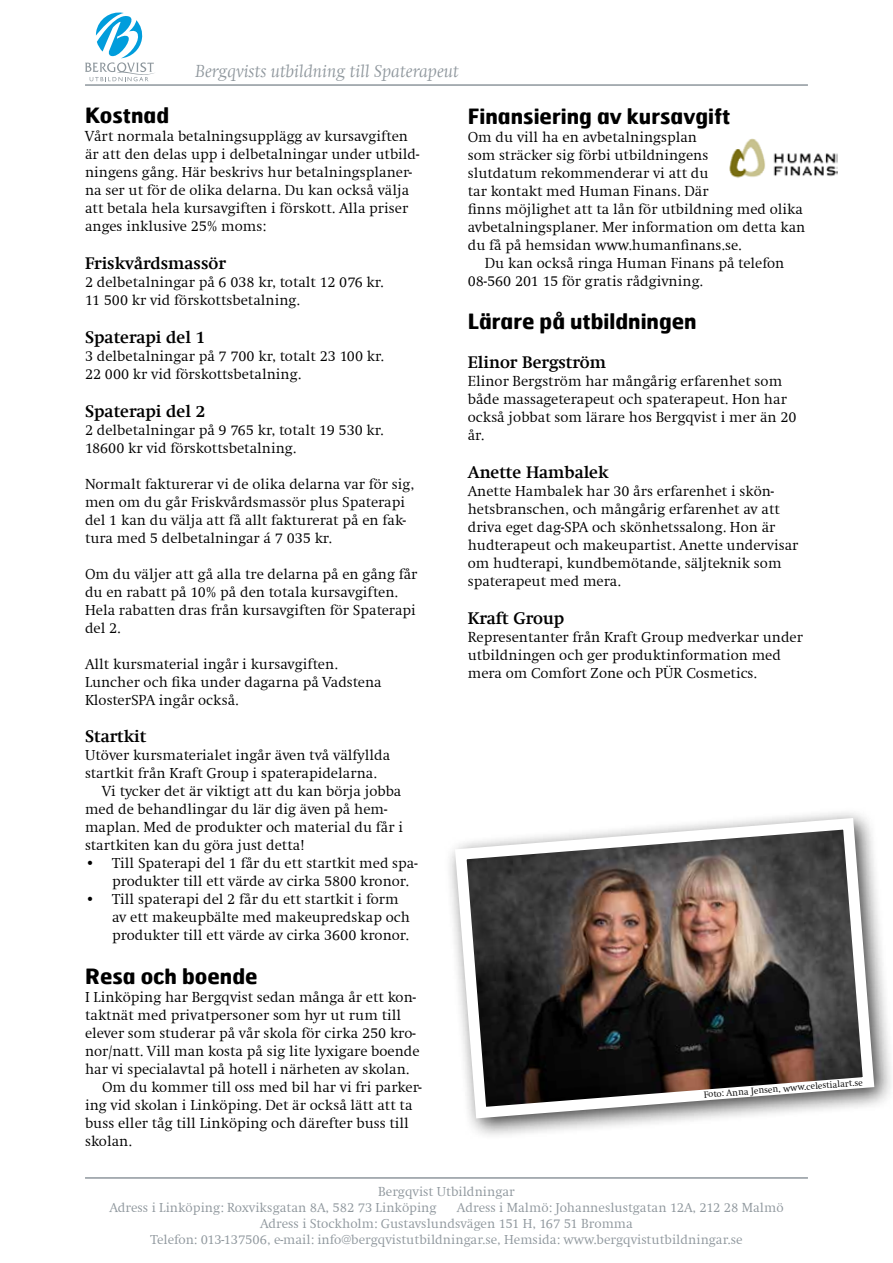
<style>
.page{position:relative;width:893px;height:1263px;background:#fff}
.page>*{position:absolute;margin:0;border:0;box-sizing:border-box;transform-origin:0 0}
.t1{font:700 21px "Hermes";color:#000}
.t2{font:italic 300 18px "Swift";color:#8f979d}
.t3{font:700 16.5px "Swift";color:#000}
.t4{font:300 15px/18px "Swift";color:#000}
.t5{font:300 13.5px/16.2px "Swift";color:#8f979d}
.t6{font:300 9.45px "Swift";color:#000}
</style>
<div class="page">
<hr style="left:85px;top:84px;width:723px;height:2px;background:#8f979d">
<hr style="left:85px;top:1177px;width:723px;height:2px;background:#8f979d">
<svg style="left:85px;top:13px;width:69px;height:68px"></svg>
<img style="left:729px;top:138px;width:109px;height:40px">
<div style="left:443px;top:806px;width:450px;height:335px;background:#000;opacity:.75"></div>
<svg style="left:449px;top:812px;width:431px;height:312px"></svg>
<p class="t2" style="left:196px;top:62px;width:265px">Bergqvists utbildning till Spaterapeut</p>
<h1 class="t1" style="left:85px;top:102px;width:86px">Kostnad</h1>
<p class="t4" style="left:85px;top:127px;width:336px">Vårt normala betalningsupplägg av kursavgiften är att den delas upp i delbetalningar under utbild&shy;ningens gång. Här beskrivs hur betalningsplaner&shy;na ser ut för de olika delarna. Du kan också välja att betala hela kursavgiften i förskott. Alla priser anges inklusive 25% moms:</p>
<p class="t3" style="left:85px;top:253px;width:142px">Friskvårdsmassör</p>
<p class="t4" style="left:85px;top:273px;width:300px">2 delbetalningar på 6 038 kr, totalt 12 076 kr.<br>11 500 kr vid förskottsbetalning.</p>
<p class="t3" style="left:85px;top:327px;width:122px">Spaterapi del 1</p>
<p class="t4" style="left:85px;top:347px;width:300px">3 delbetalningar på 7 700 kr, totalt 23 100 kr.<br>22 000 kr vid förskottsbetalning.</p>
<p class="t3" style="left:85px;top:401px;width:122px">Spaterapi del 2</p>
<p class="t4" style="left:85px;top:421px;width:300px">2 delbetalningar på 9 765 kr, totalt 19 530 kr.<br>18600 kr vid förskottsbetalning.</p>
<p class="t4" style="left:85px;top:475px;width:331px">Normalt fakturerar vi de olika delarna var för sig, men om du går Friskvårdsmassör plus Spaterapi del 1 kan du välja att få allt fakturerat på en fak&shy;tura med 5 delbetalningar á 7 035 kr.</p>
<p class="t4" style="left:85px;top:565px;width:334px">Om du väljer att gå alla tre delarna på en gång får du en rabatt på 10% på den totala kursavgiften.<br>Hela rabatten dras från kursavgiften för Spaterapi del 2.</p>
<p class="t4" style="left:85px;top:655px;width:298px">Allt kursmaterial ingår i kursavgiften.<br>Luncher och fika under dagarna på Vadstena<br>KlosterSPA ingår också.</p>
<p class="t3" style="left:85px;top:727px;width:63px">Startkit</p>
<p class="t4" style="left:85px;top:747px;width:307px">Utöver kursmaterialet ingår även två välfyllda</p>
<p class="t4" style="left:85px;top:765px;width:293px">startkit från Kraft Group i spaterapidelarna.</p>
<p class="t4" style="left:102px;top:783px;width:301px">Vi tycker det är viktigt att du kan börja jobba</p>
<p class="t4" style="left:85px;top:801px;width:304px">med de behandlingar du lär dig även på hem-</p>
<p class="t4" style="left:85px;top:819px;width:319px">maplan. Med de produkter och material du får i</p>
<p class="t4" style="left:85px;top:837px;width:220px">startkiten kan du göra just detta!</p>
<p class="t4" style="left:112px;top:855px;width:307px;text-indent:-27px">• Till Spaterapi del 1 får du ett startkit med spa&shy;produkter till ett värde av cirka 5800 kronor.</p>
<p class="t4" style="left:112px;top:891px;width:299px;text-indent:-27px">• Till spaterapi del 2 får du ett startkit i form av ett makeupbälte med makeupredskap och produkter till ett värde av cirka 3600 kronor.</p>
<h1 class="t1" style="left:85px;top:962px;width:174px">Resa och boende</h1>
<p class="t4" style="left:85px;top:988px;width:332px">I Linköping har Bergqvist sedan många år ett kon-</p>
<p class="t4" style="left:85px;top:1006px;width:318px">taktnät med privatpersoner som hyr ut rum till</p>
<p class="t4" style="left:85px;top:1024px;width:332px">elever som studerar på vår skola för cirka 250 kro-</p>
<p class="t4" style="left:85px;top:1042px;width:336px">nor/natt. Vill man kosta på sig lite lyxigare boende</p>
<p class="t4" style="left:85px;top:1060px;width:326px">har vi specialavtal på hotell i närheten av skolan.</p>
<p class="t4" style="left:102px;top:1078px;width:321px">Om du kommer till oss med bil har vi fri parker-</p>
<p class="t4" style="left:85px;top:1096px;width:329px">ing vid skolan i Linköping. Det är också lätt att ta</p>
<p class="t4" style="left:85px;top:1114px;width:325px">buss eller tåg till Linköping och därefter buss till</p>
<p class="t4" style="left:85px;top:1132px;width:48px">skolan.</p>
<h1 class="t1" style="left:468px;top:102px;width:264px">Finansiering av kursavgift</h1>
<p class="t4" style="left:468px;top:128px;width:339px">Om du vill ha en avbetalningsplan<br>som sträcker sig förbi utbildningens<br>slutdatum rekommenderar vi att du<br>tar kontakt med Human Finans. Där<br>finns möjlighet att ta lån för utbildning med olika avbetalningsplaner. Mer information om detta kan du få på hemsidan www.humanfinans.se.</p>
<p class="t4" style="left:468px;top:254px;width:318px;text-indent:17px">Du kan också ringa Human Finans på telefon<br>08-560 201 15 för gratis rådgivning.</p>
<h1 class="t1" style="left:468px;top:307px;width:231px">Lärare på utbildningen</h1>
<p class="t3" style="left:468px;top:353px;width:140px">Elinor Bergström</p>
<p class="t4" style="left:468px;top:373px;width:330px">Elinor Bergström har mångårig erfarenhet som både massageterapeut och spaterapeut. Hon har också jobbat som lärare hos Bergqvist i mer än 20 år.</p>
<p class="t3" style="left:468px;top:463px;width:142px">Anette Hambalek</p>
<p class="t4" style="left:468px;top:482px;width:332px">Anette Hambalek har 30 års erfarenhet i skön&shy;hetsbranschen, och mångårig erfarenhet av att driva eget dag-SPA och skönhetssalong. Hon är hudterapeut och makeupartist. Anette undervisar om hudterapi, kundbemötande, säljteknik som spaterapeut med mera.</p>
<p class="t3" style="left:468px;top:608px;width:98px">Kraft Group</p>
<p class="t4" style="left:468px;top:628px;width:337px">Representanter från Kraft Group medverkar under utbildningen och ger produktinformation med mera om Comfort Zone och PÜR Cosmetics.</p>
<p class="t6" style="left:703px;top:1090px;width:161px;rotate:-5deg">Foto: Anna Jensen, www.celestialart.se</p>
<p class="t5" style="left:109px;top:1183px;width:407px;text-indent:269px">Bergqvist Utbildningar<br>Adress i Linköping: Roxviksgatan 8A, 582 73 Linköping</p>
<p class="t5" style="left:457px;top:1199px;width:328px">Adress i Malmö: Johanneslustgatan 12A, 212 28 Malmö</p>
<p class="t5" style="left:260px;top:1216px;width:374px">Adress i Stockholm: Gustavslundsvägen 151 H, 167 51 Bromma</p>
<p class="t5" style="left:150px;top:1232px;width:594px">Telefon: 013-137506, e-mail: info@bergqvistutbildningar.se, Hemsida: www.bergqvistutbildningar.se</p>
</div>
